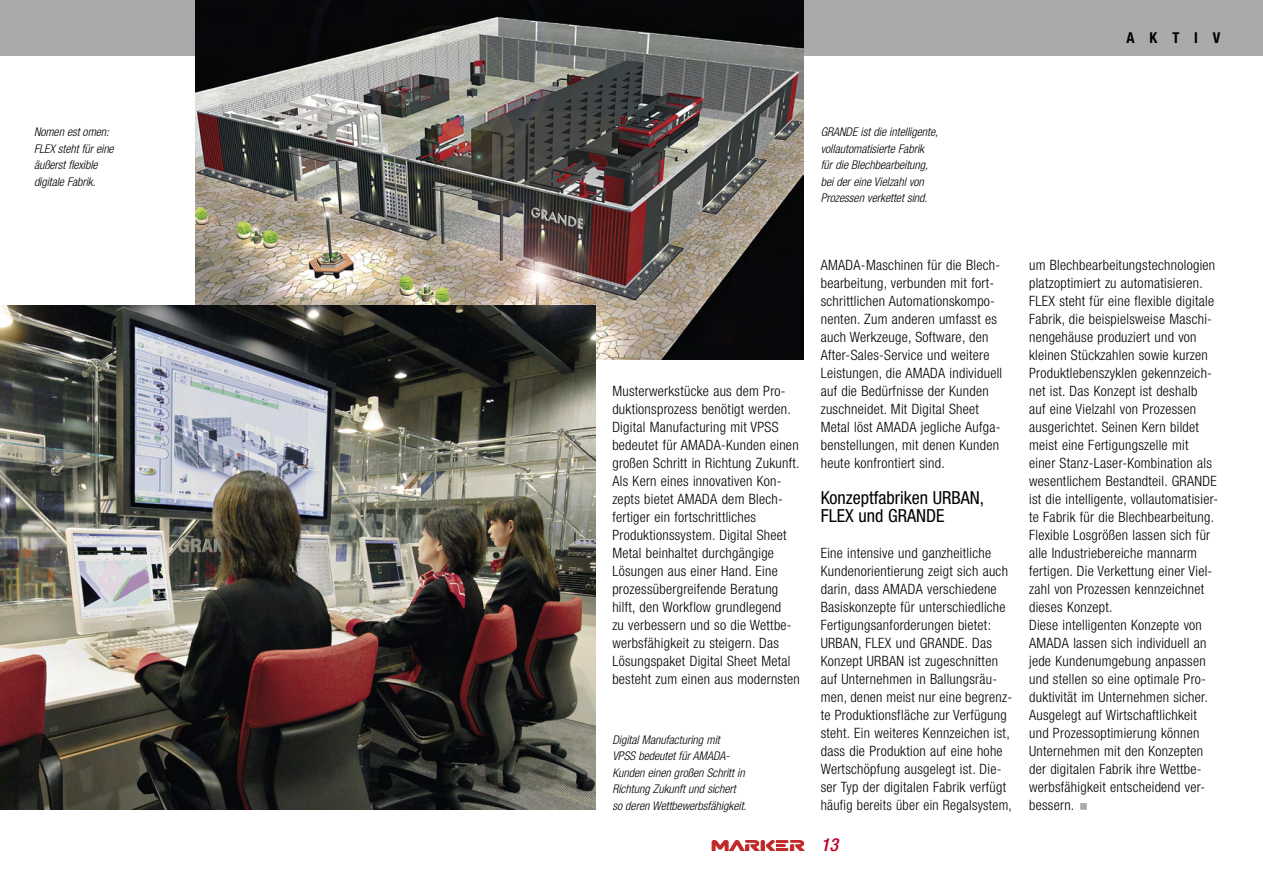
<style>
.page{position:relative;width:1263px;height:893px;background:#fff}
.page>*{position:absolute;margin:0;border:0;box-sizing:border-box;transform-origin:0 0}
.t1{font:condensed 18px/18px "Helvetica Neue";color:#000}
.t2{font:italic 500 condensed 18px "Helvetica Neue";color:#be0027}
.t3{font:700 condensed 15px "Helvetica Neue";letter-spacing:1.025em;color:#000}
.t4{font:300 condensed 14.25px/18px "Helvetica Neue";letter-spacing:.02em;color:#000}
.t5{font:italic 300 condensed 12px/16.5px "Helvetica Neue";color:#000}
</style>
<div class="page">
<svg style="left:712px;top:840px;width:92px;height:11px"></svg>
<div style="left:0;top:0;width:1263px;height:55px;background:#aaa"></div>
<img style="left:196px;top:0;width:608px;height:360px">
<img style="left:0;top:306px;width:595px;height:504px">
<p class="t5" style="left:34px;top:123px;width:81px">Nomen est omen:<br>FLEX steht für eine äußerst flexible digitale Fabrik.</p>
<p class="t3" style="left:1126px;top:28px;width:95px">AKTIV</p>
<p class="t5" style="left:821px;top:123px;width:119px">GRANDE ist die intelligente, vollautomatisierte Fabrik für die Blechbearbeitung, bei der eine Vielzahl von<br>Prozessen verkettet sind.</p>
<p class="t4" style="left:612px;top:382px;width:189px">Musterwerkstücke aus dem Pro&shy;duktionsprozess benötigt werden.<br>Digital Manufacturing mit VPSS bedeutet für AMADA-Kunden einen großen Schritt in Richtung Zukunft.<br>Als Kern eines innovativen Kon&shy;zepts bietet AMADA dem Blech&shy;fertiger ein fortschrittliches<br>Produktionssystem. Digital Sheet<br>Metal beinhaltet durchgängige<br>Lösungen aus einer Hand. Eine prozessübergreifende Beratung hilft, den Workflow grundlegend<br>zu verbessern und so die Wettbe&shy;werbsfähigkeit zu steigern. Das<br>Lösungspaket Digital Sheet Metal besteht zum einen aus modernsten</p>
<p class="t5" style="left:612px;top:731px;width:136px">Digital Manufacturing mit<br>VPSS bedeutet für AMADA-<br>Kunden einen großen Schritt in<br>Richtung Zukunft und sichert so deren Wettbewerbsfähigkeit.</p>
<p class="t4" style="left:821px;top:256px;width:183px">AMADA-Maschinen für die Blech&shy;bearbeitung, verbunden mit fort&shy;schrittlichen Automationskompo&shy;nenten. Zum anderen umfasst es auch Werkzeuge, Software, den<br>After-Sales-Service und weitere<br>Leistungen, die AMADA individuell auf die Bedürfnisse der Kunden zuschneidet. Mit Digital Sheet<br>Metal löst AMADA jegliche Aufga&shy;benstellungen, mit denen Kunden heute konfrontiert sind.</p>
<p class="t1" style="left:821px;top:488px;width:165px">Konzeptfabriken URBAN,<br>FLEX und GRANDE</p>
<p class="t4" style="left:821px;top:544px;width:193px">Eine intensive und ganzheitliche Kundenorientierung zeigt sich auch darin, dass AMADA verschiedene Basiskonzepte für unterschiedliche Fertigungsanforderungen bietet:<br>URBAN, FLEX und GRANDE. Das Konzept URBAN ist zugeschnitten auf Unternehmen in Ballungsräu&shy;men, denen meist nur eine begrenz&shy;te Produktionsfläche zur Verfügung steht. Ein weiteres Kennzeichen ist, dass die Produktion auf eine hohe Wertschöpfung ausgelegt ist. Die&shy;ser Typ der digitalen Fabrik verfügt häufig bereits über ein Regalsystem,</p>
<p class="t2" style="left:821px;top:834px;width:19px">13</p>
<p class="t4" style="left:1029px;top:256px;width:191px">um Blechbearbeitungstechnologien platzoptimiert zu automatisieren.<br>FLEX steht für eine flexible digitale Fabrik, die beispielsweise Maschi&shy;nengehäuse produziert und von kleinen Stückzahlen sowie kurzen Produktlebenszyklen gekennzeich&shy;net ist. Das Konzept ist deshalb<br>auf eine Vielzahl von Prozessen ausgerichtet. Seinen Kern bildet meist eine Fertigungszelle mit einer Stanz-Laser-Kombination als wesentlichem Bestandteil. GRANDE ist die intelligente, vollautomatisier&shy;te Fabrik für die Blechbearbeitung.<br>Flexible Losgrößen lassen sich für alle Industriebereiche mannarm fertigen. Die Verkettung einer Viel&shy;zahl von Prozessen kennzeichnet dieses Konzept.<br>Diese intelligenten Konzepte von AMADA lassen sich individuell an jede Kundenumgebung anpassen und stellen so eine optimale Pro&shy;duktivität im Unternehmen sicher.<br>Ausgelegt auf Wirtschaftlichkeit und Prozessoptimierung können Unternehmen mit den Konzepten der digitalen Fabrik ihre Wettbe&shy;werbsfähigkeit entscheidend ver&shy;bessern.</p>
</div>
